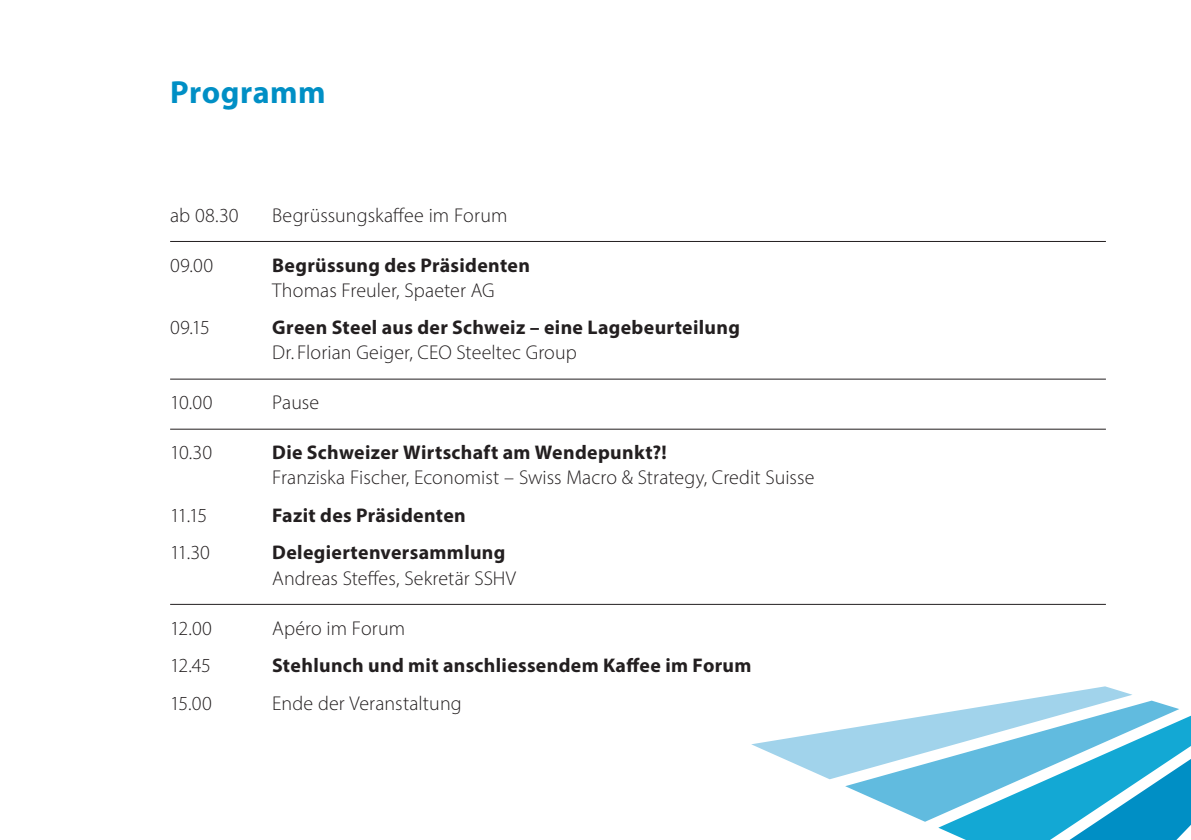
<style>
.page{position:relative;width:1191px;height:840px;background:#fff}
.page>*{position:absolute;margin:0;border:0;box-sizing:border-box;transform-origin:0 0}
.t1{font:700 32px "Myriad Pro";letter-spacing:.015em;color:#008fc5}
.t2{font:300 20px "Myriad Pro";letter-spacing:.005em;color:#231f20}
.t3{font:700 19.8px "Myriad Pro";letter-spacing:.015em;color:#231f20}
</style>
<div class="page">
<svg style="left:751px;top:686px;width:440px;height:153px"></svg>
<hr style="left:170px;top:241px;width:936px;height:1px;background:#231f20">
<hr style="left:170px;top:378px;width:936px;height:1px;background:#231f20">
<hr style="left:170px;top:428px;width:936px;height:1px;background:#231f20">
<hr style="left:170px;top:603px;width:936px;height:1px;background:#231f20">
<h1 class="t1" style="left:170px;top:72px;width:157px">Programm</h1>
<p class="t2" style="left:170px;top:203px;width:70px">ab 08.30</p>
<p class="t2" style="left:272px;top:203px;width:237px">Begrüssungskaffee im Forum</p>
<p class="t2" style="left:170px;top:253px;width:45px">09.00</p>
<p class="t3" style="left:272px;top:252px;width:259px">Begrüssung des Präsidenten</p>
<p class="t2" style="left:272px;top:278px;width:224px">Thomas Freuler, Spaeter AG</p>
<p class="t2" style="left:170px;top:315px;width:41px">09.15</p>
<p class="t3" style="left:272px;top:314px;width:469px">Green Steel aus der Schweiz – eine Lagebeurteilung</p>
<p class="t2" style="left:272px;top:340px;width:306px">Dr. Florian Geiger, CEO Steeltec Group</p>
<p class="t2" style="left:170px;top:390px;width:44px">10.00</p>
<p class="t2" style="left:272px;top:390px;width:49px">Pause</p>
<p class="t2" style="left:170px;top:440px;width:44px">10.30</p>
<p class="t3" style="left:272px;top:439px;width:396px">Die Schweizer Wirtschaft am Wendepunkt?!</p>
<p class="t2" style="left:272px;top:465px;width:544px">Franziska Fischer, Economist – Swiss Macro &amp; Strategy, Credit Suisse</p>
<p class="t2" style="left:170px;top:503px;width:39px">11.15</p>
<p class="t3" style="left:272px;top:502px;width:195px">Fazit des Präsidenten</p>
<p class="t2" style="left:170px;top:540px;width:41px">11.30</p>
<p class="t3" style="left:272px;top:539px;width:235px">Delegiertenversammlung</p>
<p class="t2" style="left:272px;top:565px;width:245px">Andreas Steffes, Sekretär SSHV</p>
<p class="t2" style="left:170px;top:615px;width:43px">12.00</p>
<p class="t2" style="left:272px;top:615px;width:134px">Apéro im Forum</p>
<p class="t2" style="left:170px;top:653px;width:42px">12.45</p>
<p class="t3" style="left:272px;top:652px;width:481px">Stehlunch und mit anschliessendem Kaffee im Forum</p>
<p class="t2" style="left:170px;top:690px;width:43px">15.00</p>
<p class="t2" style="left:272px;top:690px;width:191px">Ende der Veranstaltung</p>
</div>
